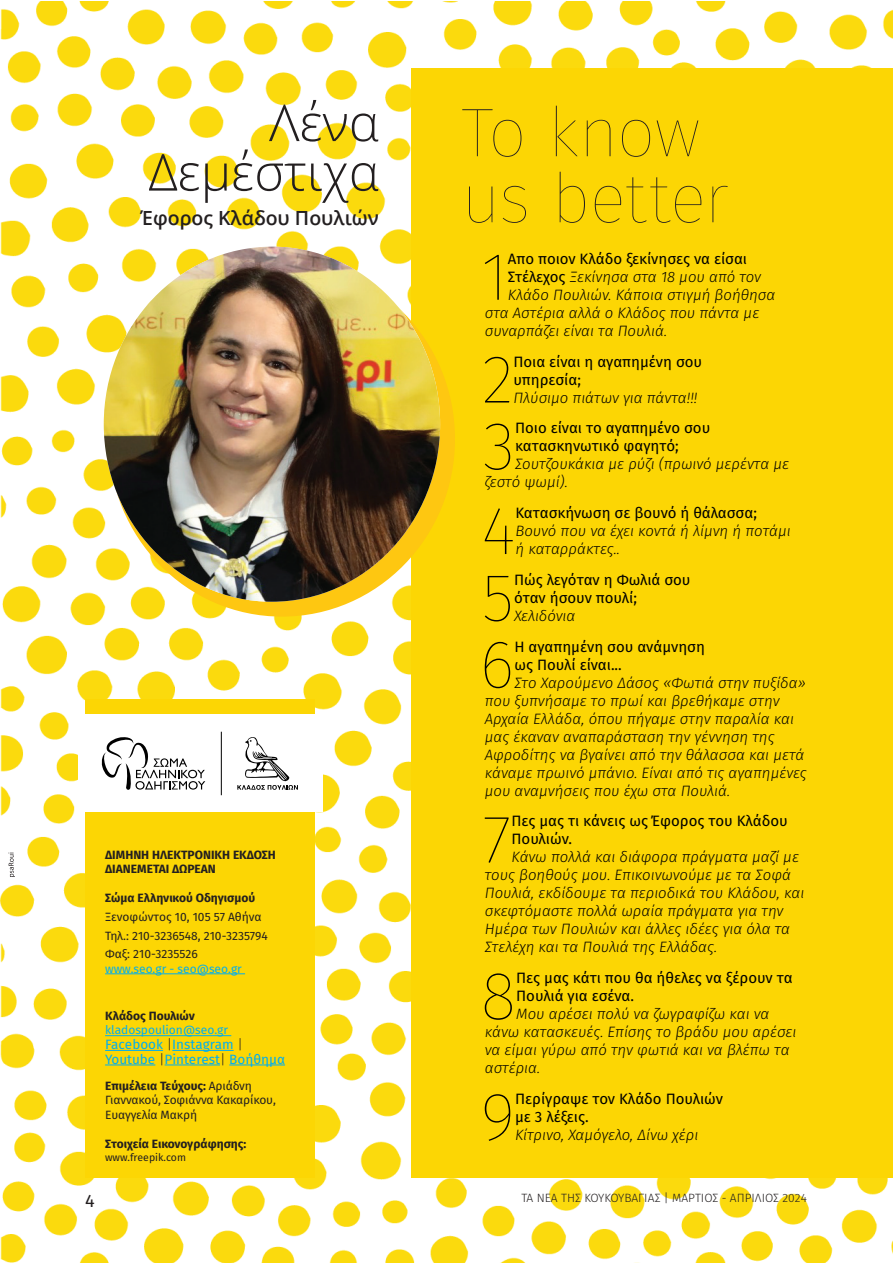
<style>
.page{position:relative;width:893px;height:1263px;background:#fff}
.page>*{position:absolute;margin:0;border:0;box-sizing:border-box;transform-origin:0 0}
.t1{font:69px/66px "Fira Sans Hair";letter-spacing:-.02em;color:#231f20}
.t2{font:100 67.8px "Fira Sans";color:#000}
.t3{font:300 51px/49.5px "Open Sans";color:#231f20;text-align:right}
.t4{font:600 19.5px "Open Sans";color:#231f20}
.t5{font:18px "Fira Sans";color:#231f20}
.t6{font:italic 300 15px/18px "Fira Sans";color:#000}
.t7{font:15px/18px "Fira Sans";color:#000}
.t8{font:13.5px/14.5px "Fira Sans";color:#00aeef}
.t9{font:12px/18.6px "Fira Sans";letter-spacing:-.01em;color:#231f20}
.t10{font:700 12px/14.4px "Fira Sans";color:#231f20}
.t11{font:12px "Fira Sans";color:#00aeef}
.t12{font:300 12px "Fira Sans";color:#231f20}
.t13{font:10.5px "Fira Sans";color:#231f20}
.s1{font-weight:300;color:#231f20}
.s2{font-weight:700}
.s3{font-weight:400;font-style:normal}
</style>
<div class="page">
<img style="left:0;top:1px;width:893px;height:1262px">
<div style="left:411px;top:69px;width:482px;height:1109px;background:#fcd604"></div>
<div style="left:85px;top:699px;width:230px;height:479px;background:#fcd604"></div>
<div style="left:79px;top:715px;width:244px;height:97px;background:#fff"></div>
<svg style="left:101px;top:737px;width:104px;height:53px"></svg>
<svg style="left:237px;top:737px;width:61px;height:53px"></svg>
<hr style="left:105px;top:973px;width:140px;height:1px;background:#00aeef">
<hr style="left:105px;top:1035px;width:126px;height:1px;background:#00aeef">
<hr style="left:105px;top:1050px;width:58px;height:1px;background:#00aeef">
<hr style="left:172px;top:1050px;width:62px;height:1px;background:#00aeef">
<hr style="left:105px;top:1064px;width:50px;height:1px;background:#00aeef">
<hr style="left:165px;top:1064px;width:55px;height:1px;background:#00aeef">
<hr style="left:229px;top:1064px;width:56px;height:1px;background:#00aeef">
<hr style="left:221px;top:732px;width:1px;height:63px;background:#000">
<div style="left:109px;top:261px;width:346px;height:356px;background:#fec711;border-radius:50%"></div>
<img style="left:104px;top:247px;width:336px;height:355px">
<svg style="left:9px;top:853px;width:6px;height:24px"></svg>
<h3 class="t3" style="left:149px;top:96px;width:232px">Λένα<br>Δεμέστιχα</h3>
<h3 class="t4" style="left:141px;top:205px;width:240px">Έφορος Κλάδου Πουλιών</h3>
<p class="t10" style="left:105px;top:848px;width:172px">ΔΙΜΗΝΗ ΗΛΕΚΤΡΟΝΙΚΗ ΕΚΔΟΣΗ<br>ΔΙΑΝΕΜΕΤΑΙ ΔΩΡΕΑΝ</p>
<p class="t10" style="left:105px;top:892px;width:152px">Σώμα Ελληνικού Οδηγισμού</p>
<p class="t9" style="left:105px;top:908px;width:164px">Ξενοφώντος 10, 105 57 Αθήνα<br>Τηλ.: 210-3236548, 210-3235794<br>Φαξ: 210-3235526</p>
<p class="t11" style="left:105px;top:960px;width:138px">www.seo.gr - seo@seo.gr</p>
<p class="t10" style="left:105px;top:1009px;width:91px">Κλάδος Πουλιών</p>
<p class="t11" style="left:105px;top:1022px;width:124px">kladospoulion@seo.gr</p>
<p class="t8" style="left:105px;top:1038px;width:181px">Facebook <span class="s1">|</span>Instagram <span class="s1">|<br></span>Youtube <span class="s1">|</span>Pinterest<span class="s1">|</span> Βοήθημα</p>
<p class="t9" style="left:105px;top:1079px;width:172px;line-height:14.4px"><span class="s2">Επιμέλεια Τεύχους:</span> Αριάδνη<br>Γιαννακού, Σοφιάννα Κακαρίκου,<br>Ευαγγελία Μακρή</p>
<p class="t10" style="left:105px;top:1137px;width:143px">Στοιχεία Εικονογράφησης:</p>
<p class="t13" style="left:105px;top:1150px;width:82px">www.freepik.com</p>
<h1 class="t1" style="left:461px;top:104px;width:270px">To know us better</h1>
<h2 class="t2" style="left:481px;top:229px;width:28px">1</h2>
<p class="t7" style="left:508px;top:251px;width:241px">Απο ποιον Κλάδο ξεκίνησες να είσαι</p>
<p class="t6" style="left:508px;top:269px;width:255px"><span class="s3">Στέλεχος</span> Ξεκίνησα στα 18 μου από τον</p>
<p class="t6" style="left:508px;top:287px;width:269px">Κλάδο Πουλιών. Κάποια στιγμή βοήθησα</p>
<p class="t6" style="left:485px;top:305px;width:276px">στα Αστέρια αλλά ο Κλάδος που πάντα με</p>
<p class="t6" style="left:485px;top:323px;width:184px">συναρπάζει είναι τα Πουλιά.</p>
<h2 class="t2" style="left:482px;top:331px;width:33px">2</h2>
<p class="t7" style="left:513px;top:353px;width:190px">Ποια είναι η αγαπημένη σου υπηρεσία;</p>
<p class="t6" style="left:513px;top:389px;width:186px">Πλύσιμο πιάτων για πάντα!!!</p>
<h2 class="t2" style="left:483px;top:398px;width:34px">3</h2>
<p class="t7" style="left:515px;top:420px;width:197px">Ποιο είναι το αγαπημένο σου κατασκηνωτικό φαγητό;</p>
<p class="t6" style="left:485px;top:456px;width:306px;text-indent:30px">Σουτζουκάκια με ρύζι (πρωινό μερέντα με ζεστό ψωμί).</p>
<h2 class="t2" style="left:481px;top:483px;width:36px">4</h2>
<p class="t7" style="left:515px;top:505px;width:243px">Κατασκήνωση σε βουνό ή θάλασσα;</p>
<p class="t6" style="left:515px;top:523px;width:277px">Βουνό που να έχει κοντά ή λίμνη ή ποτάμι ή καταρράκτες..</p>
<h2 class="t2" style="left:482px;top:550px;width:34px">5</h2>
<p class="t7" style="left:514px;top:572px;width:178px">Πώς λεγόταν η Φωλιά σου όταν ήσουν πουλί;</p>
<p class="t6" style="left:514px;top:608px;width:63px">Χελιδόνια</p>
<h2 class="t2" style="left:480px;top:616px;width:36px">6</h2>
<p class="t7" style="left:514px;top:638px;width:192px">Η αγαπημένη σου ανάμνηση ως Πουλί είναι...</p>
<p class="t6" style="left:485px;top:674px;width:323px;text-indent:30px">Στο Χαρούμενο Δάσος «Φωτιά στην πυξίδα» που ξυπνήσαμε το πρωί και βρεθήκαμε στην Αρχαία Ελλάδα, όπου πήγαμε στην παραλία και μας έκαναν αναπαράσταση την γέννηση της Αφροδίτης να βγαίνει από την θάλασσα και μετά κάναμε πρωινό μπάνιο. Είναι από τις αγαπημένες μου αναμνήσεις που έχω στα Πουλιά.</p>
<h2 class="t2" style="left:482px;top:791px;width:31px">7</h2>
<p class="t7" style="left:511px;top:813px;width:278px">Πες μας τι κάνεις ως Έφορος του Κλάδου<br>Πουλιών.</p>
<p class="t6" style="left:485px;top:849px;width:321px;text-indent:27px">Κάνω πολλά και διάφορα πράγματα μαζί με τους βοηθούς μου. Επικοινωνούμε με τα Σοφά Πουλιά, εκδίδουμε τα περιοδικά του Κλάδου, και σκεφτόμαστε πολλά ωραία πράγματα για την Ημέρα των Πουλιών και άλλες ιδέες για όλα τα Στελέχη και τα Πουλιά της Ελλάδας.</p>
<h2 class="t2" style="left:480px;top:948px;width:37px">8</h2>
<p class="t7" style="left:516px;top:970px;width:278px">Πες μας κάτι που θα ήθελες να ξέρουν τα<br>Πουλιά για εσένα.</p>
<p class="t6" style="left:485px;top:1006px;width:313px;text-indent:31px">Μου αρέσει πολύ να ζωγραφίζω και να κάνω κατασκευές. Επίσης το βράδυ μου αρέσει να είμαι γύρω από την φωτιά και να βλέπω τα αστέρια.</p>
<h2 class="t2" style="left:481px;top:1069px;width:36px">9</h2>
<p class="t7" style="left:515px;top:1091px;width:209px">Περίγραψε τον Κλάδο Πουλιών με 3 λέξεις.</p>
<p class="t6" style="left:515px;top:1127px;width:185px">Κίτρινο, Χαμόγελο, Δίνω χέρι</p>
<p class="t5" style="left:85px;top:1188px;width:11px">4</p>
<p class="t12" style="left:521px;top:1189px;width:287px">ΤΑ ΝΕΑ ΤΗΣ ΚΟΥΚΟΥΒΑΓΙΑΣ | MΑΡΤΙΟΣ - ΑΠΡΙΛΙΟΣ 2024</p>
</div>
